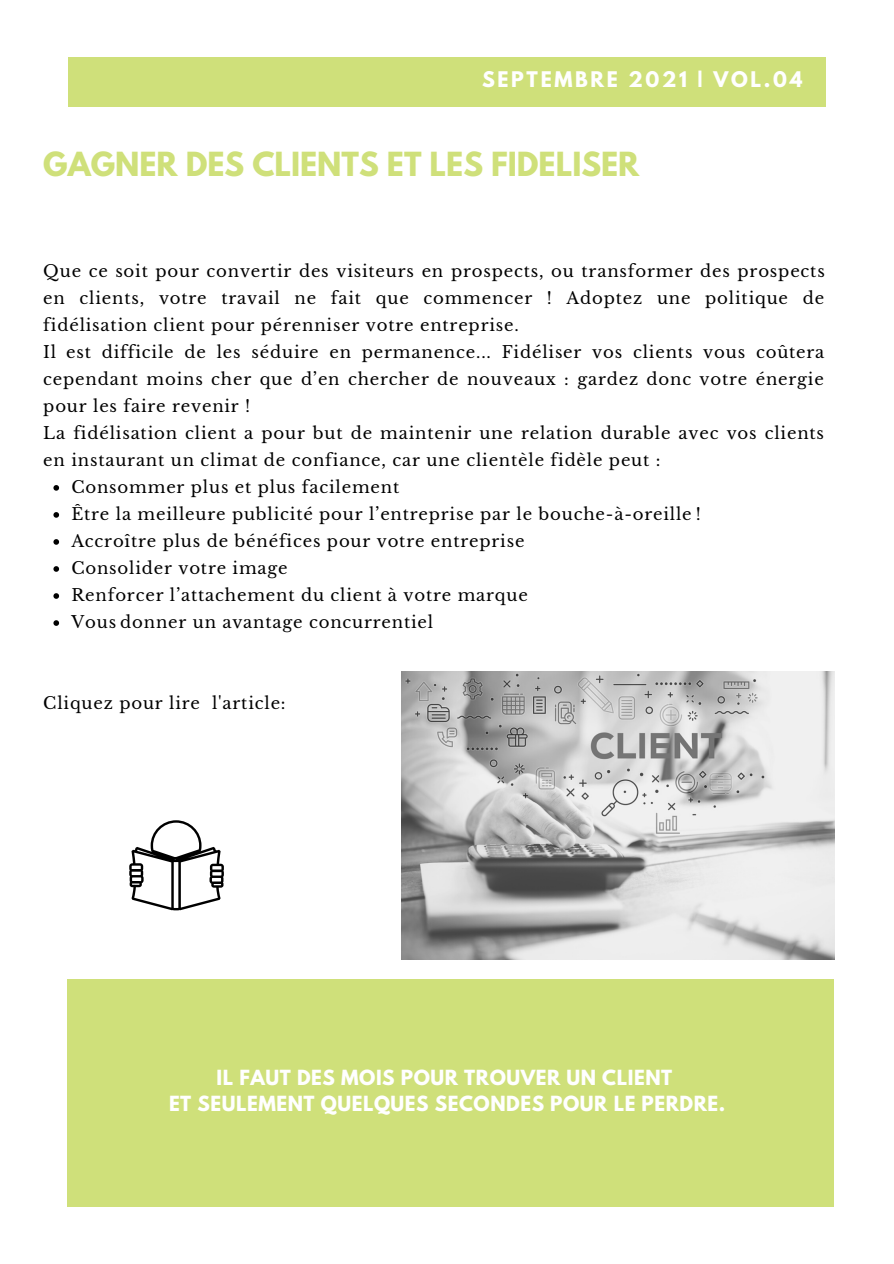
<style>
.page{position:relative;width:894px;height:1264px;background:#fff}
.page>*{position:absolute;margin:0;border:0;box-sizing:border-box;transform-origin:0 0}
.t1{font:700 29.4px "League Spartan";color:#cfe07a}
.t2{font:700 19.05px "League Spartan";letter-spacing:.14em;color:#fff}
.t3{font:700 18.45px "League Spartan";letter-spacing:.03em;color:#fff}
.t4{font:16.5px/27px "Libre Baskerville";letter-spacing:.05em;color:#000;text-align:justify}
</style>
<div class="page">
<svg style="left:53px;top:485px;width:6px;height:5px"></svg>
<svg style="left:53px;top:512px;width:6px;height:5px"></svg>
<svg style="left:53px;top:539px;width:6px;height:5px"></svg>
<svg style="left:53px;top:566px;width:6px;height:6px"></svg>
<svg style="left:53px;top:593px;width:6px;height:6px"></svg>
<svg style="left:53px;top:620px;width:6px;height:6px"></svg>
<div style="left:68px;top:979px;width:765px;height:227px;background:#cfe07a"></div>
<img style="left:401px;top:671px;width:432px;height:288px">
<div style="left:69px;top:58px;width:756px;height:48px;background:#cfe07a"></div>
<svg style="left:129px;top:820px;width:95px;height:90px"></svg>
<p class="t2" style="left:482px;top:70px;width:322px">SEPTEMBRE 2021 | VOL.04</p>
<p class="t1" style="left:43px;top:149px;width:597px">GAGNER DES CLIENTS ET LES FIDELISER</p>
<p class="t4" style="left:43px;top:257px;width:782px">Que ce soit pour convertir des visiteurs en prospects, ou transformer des prospects en clients, votre travail ne fait que commencer ! Adoptez une politique de fidélisation client pour pérenniser votre entreprise.</p>
<p class="t4" style="left:43px;top:338px;width:782px">Il est difficile de les séduire en permanence... Fidéliser vos clients vous coûtera cependant moins cher que d’en chercher de nouveaux : gardez donc votre énergie pour les faire revenir !</p>
<p class="t4" style="left:43px;top:419px;width:782px">La fidélisation client a pour but de maintenir une relation durable avec vos clients en instaurant un climat de confiance, car une clientèle fidèle peut :</p>
<p class="t4" style="left:71px;top:473px;width:329px">Consommer plus et plus facilement</p>
<p class="t4" style="left:71px;top:500px;width:630px">Être la meilleure publicité pour l’entreprise par le bouche-à-oreille !</p>
<p class="t4" style="left:71px;top:527px;width:454px">Accroître plus de bénéfices pour votre entreprise</p>
<p class="t4" style="left:71px;top:554px;width:218px">Consolider votre image</p>
<p class="t4" style="left:71px;top:582px;width:458px">Renforcer l’attachement du client à votre marque</p>
<p class="t4" style="left:71px;top:609px;width:363px">Vous donner un avantage concurrentiel</p>
<p class="t4" style="left:43px;top:690px;width:244px">Cliquez pour lire l'article:</p>
<p class="t3" style="left:216px;top:1068px;width:457px">IL FAUT DES MOIS POUR TROUVER UN CLIENT</p>
<p class="t3" style="left:169px;top:1094px;width:557px">ET SEULEMENT QUELQUES SECONDES POUR LE PERDRE.</p>
</div>
